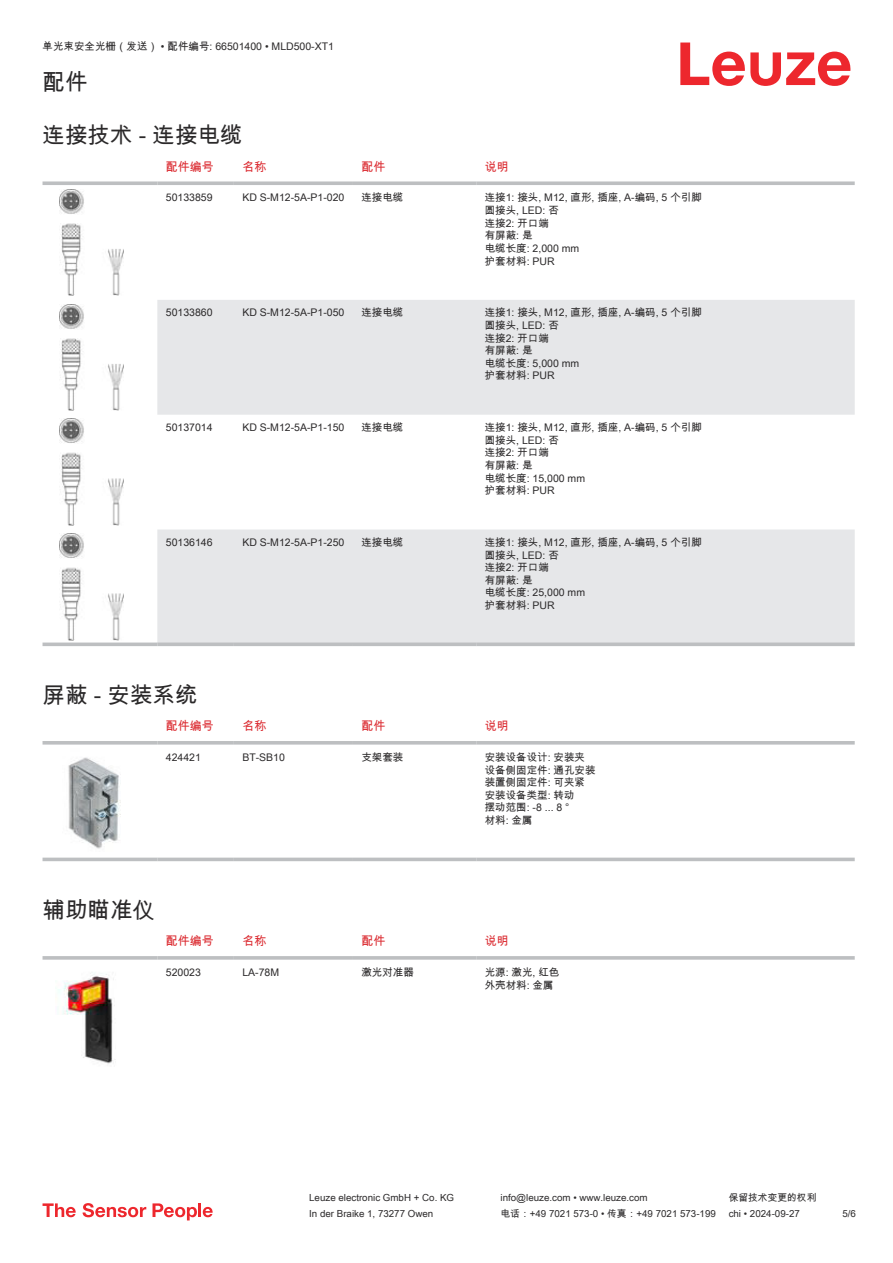
<style>
.page{position:relative;width:893px;height:1263px;background:#fff}
.page>*{position:absolute;margin:0;border:0;box-sizing:border-box;transform-origin:0 0}
.t1{font:22.5px "Arial Unicode MS";color:#2b292a}
.t2{font:12px "Arial Unicode MS";color:#db2a30}
.t3{font:10.5px/12.6px "Arial Unicode MS";color:#2b292a}
.t4{font:9.75px "Arial Unicode MS";color:#2b292a}
</style>
<div class="page">
<svg style="left:680px;top:43px;width:170px;height:43px"></svg>
<svg style="left:157px;top:300px;width:698px;height:342px;fill:#e6e7e9"></svg>
<svg style="left:43px;top:181px;width:114px;height:4px"></svg>
<svg style="left:157px;top:181px;width:77px;height:4px"></svg>
<svg style="left:234px;top:181px;width:119px;height:4px"></svg>
<svg style="left:353px;top:181px;width:123px;height:4px"></svg>
<svg style="left:476px;top:181px;width:379px;height:4px;fill:#bdbfc1"></svg>
<svg style="left:43px;top:642px;width:114px;height:4px"></svg>
<svg style="left:157px;top:642px;width:77px;height:4px"></svg>
<svg style="left:234px;top:642px;width:119px;height:4px"></svg>
<svg style="left:353px;top:642px;width:123px;height:4px"></svg>
<svg style="left:476px;top:642px;width:379px;height:4px;fill:#bdbfc1"></svg>
<img style="left:59px;top:189px;width:65px;height:107px">
<img style="left:59px;top:304px;width:65px;height:106px">
<img style="left:59px;top:419px;width:65px;height:106px">
<img style="left:59px;top:534px;width:65px;height:106px">
<svg style="left:43px;top:744px;width:812px;height:118px"></svg>
<hr style="left:43px;top:741px;width:114px;height:3px;background:#bdbfc1">
<hr style="left:157px;top:741px;width:77px;height:3px;background:#bdbfc1">
<hr style="left:234px;top:741px;width:119px;height:3px;background:#bdbfc1">
<hr style="left:353px;top:741px;width:123px;height:3px;background:#bdbfc1">
<hr style="left:476px;top:741px;width:379px;height:3px;background:#bdbfc1">
<hr style="left:43px;top:858px;width:114px;height:3px;background:#bdbfc1">
<hr style="left:157px;top:858px;width:77px;height:3px;background:#bdbfc1">
<hr style="left:234px;top:858px;width:119px;height:3px;background:#bdbfc1">
<hr style="left:353px;top:858px;width:123px;height:3px;background:#bdbfc1">
<hr style="left:476px;top:858px;width:379px;height:3px;background:#bdbfc1">
<img style="left:62px;top:749px;width:59px;height:106px">
<svg style="left:43px;top:956px;width:114px;height:4px"></svg>
<svg style="left:157px;top:956px;width:77px;height:4px"></svg>
<svg style="left:234px;top:956px;width:119px;height:4px"></svg>
<svg style="left:353px;top:956px;width:123px;height:4px"></svg>
<svg style="left:476px;top:956px;width:379px;height:4px;fill:#c3c5c7"></svg>
<img style="left:58px;top:973px;width:58px;height:91px">
<svg style="left:43px;top:1203px;width:33px;height:14px"></svg>
<svg style="left:83px;top:1203px;width:63px;height:14px"></svg>
<svg style="left:153px;top:1203px;width:44px;height:17px"></svg>
<hr style="left:198px;top:1203px;width:3px;height:14px;background:#ed272d">
<svg style="left:203px;top:1207px;width:10px;height:10px"></svg>
<p class="t3" style="left:43px;top:40px;width:293px">单光束安全光栅（发送） • 配件编号: 66501400 • MLD500-XT1</p>
<h1 class="t1" style="left:43px;top:66px;width:46px">配件</h1>
<h1 class="t1" style="left:43px;top:119px;width:202px">连接技术 - 连接电缆</h1>
<p class="t2" style="left:166px;top:158px;width:49px">配件编号</p>
<p class="t2" style="left:242px;top:158px;width:25px">名称</p>
<p class="t2" style="left:361px;top:158px;width:25px">配件</p>
<p class="t2" style="left:485px;top:158px;width:25px">说明</p>
<p class="t3" style="left:166px;top:191px;width:48px">50133859</p>
<p class="t3" style="left:242px;top:191px;width:104px">KD S-M12-5A-P1- 020</p>
<p class="t3" style="left:361px;top:191px;width:43px">连接电缆</p>
<p class="t3" style="left:485px;top:191px;width:219px">连接1: 接头, M12, 直形, 插座, A-编码, 5 个引脚圆接头, LED: 否<br>连接2: 开口端<br>有屏蔽: 是<br>电缆长度: 2,000 mm<br>护套材料: PUR</p>
<p class="t3" style="left:166px;top:306px;width:48px">50133860</p>
<p class="t3" style="left:242px;top:306px;width:104px">KD S-M12-5A-P1- 050</p>
<p class="t3" style="left:361px;top:306px;width:43px">连接电缆</p>
<p class="t3" style="left:485px;top:306px;width:219px">连接1: 接头, M12, 直形, 插座, A-编码, 5 个引脚圆接头, LED: 否<br>连接2: 开口端<br>有屏蔽: 是<br>电缆长度: 5,000 mm<br>护套材料: PUR</p>
<p class="t3" style="left:166px;top:421px;width:48px">50137014</p>
<p class="t3" style="left:242px;top:421px;width:104px">KD S-M12-5A-P1- 150</p>
<p class="t3" style="left:361px;top:421px;width:43px">连接电缆</p>
<p class="t3" style="left:485px;top:421px;width:219px">连接1: 接头, M12, 直形, 插座, A-编码, 5 个引脚圆接头, LED: 否<br>连接2: 开口端<br>有屏蔽: 是<br>电缆长度: 15,000 mm<br>护套材料: PUR</p>
<p class="t3" style="left:166px;top:536px;width:48px">50136146</p>
<p class="t3" style="left:242px;top:536px;width:104px">KD S-M12-5A-P1- 250</p>
<p class="t3" style="left:361px;top:536px;width:43px">连接电缆</p>
<p class="t3" style="left:485px;top:536px;width:219px">连接1: 接头, M12, 直形, 插座, A-编码, 5 个引脚圆接头, LED: 否<br>连接2: 开口端<br>有屏蔽: 是<br>电缆长度: 25,000 mm<br>护套材料: PUR</p>
<h1 class="t1" style="left:43px;top:678px;width:157px">屏蔽 - 安装系统</h1>
<p class="t2" style="left:166px;top:717px;width:49px">配件编号</p>
<p class="t2" style="left:242px;top:717px;width:25px">名称</p>
<p class="t2" style="left:361px;top:717px;width:25px">配件</p>
<p class="t2" style="left:485px;top:717px;width:25px">说明</p>
<p class="t3" style="left:166px;top:751px;width:37px">424421</p>
<p class="t3" style="left:242px;top:751px;width:44px">BT-SB10</p>
<p class="t3" style="left:361px;top:751px;width:43px">支架套装</p>
<p class="t3" style="left:485px;top:751px;width:112px">安装设备设计: 安装夹设备侧固定件: 通孔安装装置侧固定件: 可夹紧安装设备类型: 转动<br>摆动范围: -8 ... 8 °<br>材料: 金属</p>
<h1 class="t1" style="left:43px;top:893px;width:114px">辅助瞄准仪</h1>
<p class="t2" style="left:166px;top:932px;width:49px">配件编号</p>
<p class="t2" style="left:242px;top:932px;width:25px">名称</p>
<p class="t2" style="left:361px;top:932px;width:25px">配件</p>
<p class="t2" style="left:485px;top:932px;width:25px">说明</p>
<p class="t3" style="left:166px;top:966px;width:37px">520023</p>
<p class="t3" style="left:242px;top:966px;width:38px">LA-78M</p>
<p class="t3" style="left:361px;top:966px;width:54px">激光对准器</p>
<p class="t3" style="left:485px;top:966px;width:76px">光源: 激光, 红色外壳材料: 金属</p>
<p class="t4" style="left:309px;top:1191px;width:146px">Leuze electronic GmbH + Co. KG</p>
<p class="t4" style="left:501px;top:1191px;width:149px">info@leuze.com • www.leuze.com</p>
<p class="t4" style="left:729px;top:1191px;width:89px">保留技术变更的权利</p>
<p class="t4" style="left:309px;top:1206px;width:126px">In der Braike 1, 73277 Owen</p>
<p class="t4" style="left:501px;top:1206px;width:217px">电话：+49 7021 573-0 • 传真：+49 7021 573-199</p>
<p class="t4" style="left:729px;top:1206px;width:73px">chi • 2024-09-27</p>
<p class="t4" style="left:842px;top:1206px;width:15px">5/6</p>
</div>
